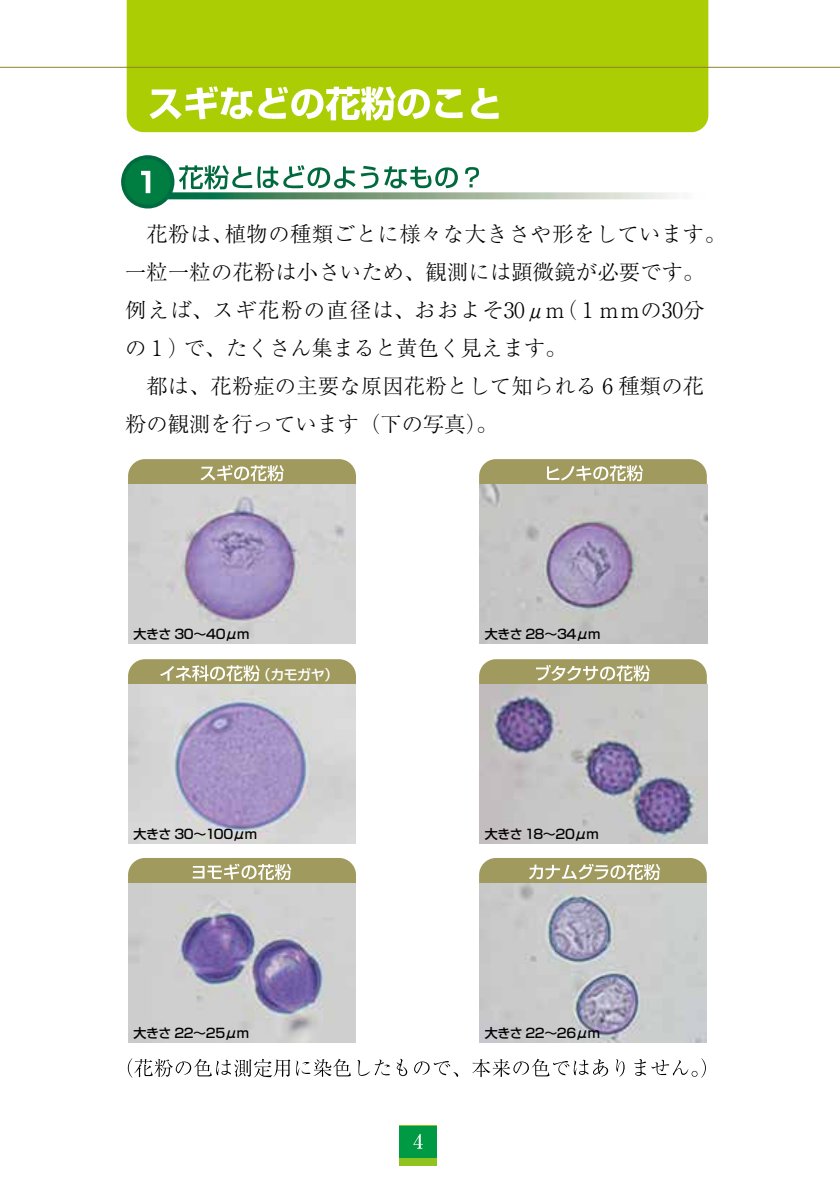
<style>
.page{position:relative;width:840px;height:1191px;background:#fff}
.page>*{position:absolute;margin:0;border:0;box-sizing:border-box;transform-origin:0 0}
.t1{font:300 21.2px/38px "Ryumin Pro";letter-spacing:.01em;color:#000}
.t2{font:500 14px "Shin Go Pro";color:#fff}
.t3{font:500 13px "Shin Go Pro";letter-spacing:-.05em;color:#000}
</style>
<div class="page">
<div style="left:479px;top:659px;width:227px;height:84px;background:#a09a5e;border-radius:17px"></div>
<svg style="left:536px;top:665px;width:113px;height:16px"></svg>
<div style="left:128px;top:659px;width:228px;height:84px;background:#a09a5e;border-radius:17px"></div>
<div style="left:479px;top:858px;width:227px;height:84px;background:#a09a5e;border-radius:17px"></div>
<svg style="left:529px;top:864px;width:131px;height:16px"></svg>
<div style="left:128px;top:858px;width:228px;height:84px;background:#a09a5e;border-radius:17px"></div>
<svg style="left:192px;top:863px;width:99px;height:17px"></svg>
<div style="left:479px;top:459px;width:227px;height:84px;background:#a09a5e;border-radius:17px"></div>
<svg style="left:547px;top:465px;width:95px;height:16px"></svg>
<div style="left:128px;top:459px;width:228px;height:84px;background:#a09a5e;border-radius:17px"></div>
<img style="left:121px;top:155px;width:551px;height:53px">
<div style="left:127px;top:0;width:581px;height:132px;background:#abcd03"></div>
<div style="left:399px;top:1125px;width:37px;height:41px;background:#8fc31f"></div>
<div style="left:399px;top:1125px;width:37px;height:32px;background:#094"></div>
<svg style="left:413px;top:1134px;width:9px;height:14px"></svg>
<svg style="left:179px;top:165px;width:199px;height:24px"></svg>
<svg style="left:384px;top:166px;width:73px;height:22px"></svg>
<svg style="left:465px;top:167px;width:13px;height:20px"></svg>
<hr style="left:0;top:67px;width:839px;height:1px;background:#947f28">
<svg style="left:149px;top:86px;width:280px;height:34px"></svg>
<svg style="left:435px;top:89px;width:27px;height:29px"></svg>
<svg style="left:471px;top:88px;width:27px;height:31px"></svg>
<div style="left:125px;top:159px;width:45px;height:46px;background:#007e41;border-radius:50%"></div>
<svg style="left:141px;top:171px;width:9px;height:22px"></svg>
<img style="left:479px;top:484px;width:227px;height:159px">
<img style="left:479px;top:684px;width:227px;height:159px">
<img style="left:479px;top:883px;width:227px;height:159px">
<img style="left:128px;top:484px;width:228px;height:159px">
<img style="left:128px;top:684px;width:228px;height:159px">
<img style="left:128px;top:883px;width:228px;height:159px">
<svg style="left:200px;top:465px;width:84px;height:16px"></svg>
<svg style="left:128px;top:1058px;width:162px;height:19px"></svg>
<svg style="left:296px;top:1058px;width:55px;height:18px"></svg>
<svg style="left:357px;top:1059px;width:32px;height:16px"></svg>
<svg style="left:396px;top:1058px;width:11px;height:18px"></svg>
<svg style="left:414px;top:1061px;width:44px;height:15px"></svg>
<svg style="left:472px;top:1058px;width:135px;height:19px"></svg>
<svg style="left:616px;top:1059px;width:8px;height:17px"></svg>
<svg style="left:634px;top:1059px;width:11px;height:16px"></svg>
<svg style="left:651px;top:1058px;width:54px;height:19px"></svg>
<svg style="left:160px;top:665px;width:100px;height:16px"></svg>
<p class="t1" style="left:125px;top:213px;width:602px;text-indent:21px">花粉は、植物の種類ごとに様々な大きさや形をしています。一粒一粒の花粉は小さいため、観測には顕微鏡が必要です。例えば、スギ花粉の直径は、おおよそ30μm（ 1 ｍｍの30分の 1 ）で、たくさん集まると黄色く見えます。</p>
<p class="t1" style="left:125px;top:365px;width:580px;text-indent:21px">都は、花粉症の主要な原因花粉として知られる 6 種類の花粉の観測を行っています（下の写真）。</p>
<p class="t3" style="left:133px;top:623px;width:117px">大きさ 30～40μm</p>
<p class="t3" style="left:484px;top:623px;width:117px">大きさ 28～34μm</p>
<p class="t2" style="left:257px;top:663px;width:83px">（カモガヤ）</p>
<p class="t3" style="left:133px;top:823px;width:125px">大きさ 30～100μm</p>
<p class="t3" style="left:484px;top:823px;width:115px">大きさ 18～20μm</p>
<p class="t3" style="left:133px;top:1022px;width:117px">大きさ 22～25μm</p>
<p class="t3" style="left:484px;top:1022px;width:117px">大きさ 22～26μm</p>
</div>
